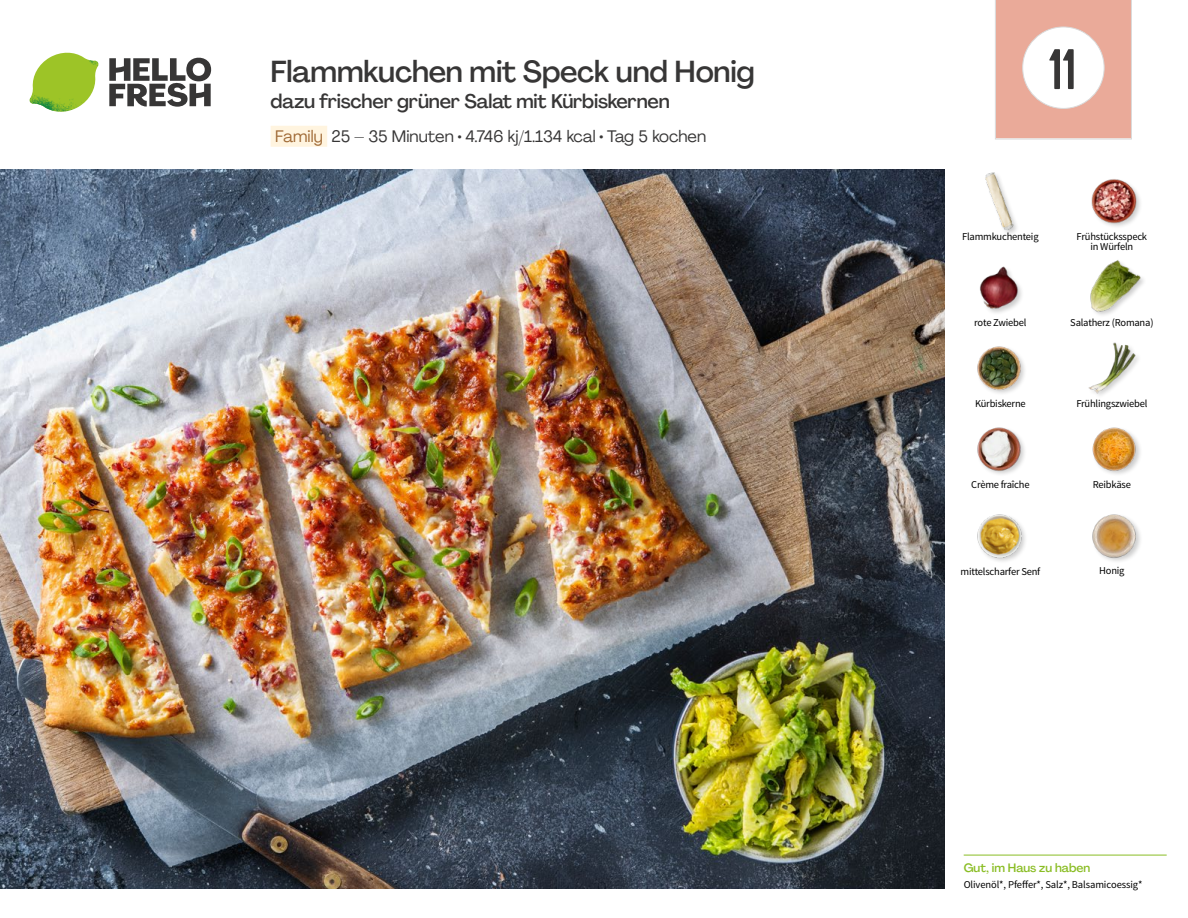
<style>
.page{position:relative;width:1188px;height:918px;background:#fff}
.page>*{position:absolute;margin:0;border:0;box-sizing:border-box;transform-origin:0 0}
.t1{font:57px "Kapra";color:#373636}
.t2{font:500 30px "Agrandir";letter-spacing:-.01em;color:#373636}
.t3{font:500 19.5px "Agrandir";letter-spacing:-.01em;color:#373636}
.t4{font:16.5px "Agrandir";color:#373636}
.t5{font:500 12px "Agrandir";color:#8abd24}
.t6{font:10.5px/10.5px "Source Sans Pro";letter-spacing:-.02em;color:#000;text-align:center}
.s1{color:#9f6935}
</style>
<div class="page">
<div style="left:271px;top:126px;width:56px;height:21px;background:#fff4df"></div>
<hr style="left:964px;top:855px;width:203px;height:1px;background:#8abd24">
<svg style="left:109px;top:57px;width:102px;height:50px"></svg>
<svg style="left:34px;top:53px;width:62px;height:40px"></svg>
<img style="left:67px;top:53px;width:32px;height:26px">
<img style="left:33px;top:75px;width:59px;height:11px">
<img style="left:29px;top:79px;width:61px;height:33px">
<img style="left:65px;top:86px;width:27px;height:25px">
<img style="left:1092px;top:514px;width:49px;height:47px">
<img style="left:977px;top:514px;width:48px;height:48px">
<img style="left:1092px;top:427px;width:48px;height:47px">
<img style="left:977px;top:427px;width:48px;height:47px">
<img style="left:1088px;top:342px;width:50px;height:54px">
<img style="left:977px;top:346px;width:48px;height:48px">
<img style="left:980px;top:266px;width:42px;height:47px">
<img style="left:1090px;top:260px;width:52px;height:55px">
<img style="left:1091px;top:179px;width:49px;height:48px">
<div style="left:984px;top:172px;width:36px;height:65px;background:#000;opacity:.2"></div>
<img style="left:984px;top:173px;width:36px;height:57px">
<img style="left:0;top:169px;width:945px;height:719px">
<div style="left:995px;top:0;width:137px;height:139px;background:#eaaa99"></div>
<div style="left:1023px;top:27px;width:81px;height:81px;background:#fff;border-radius:50%"></div>
<div style="left:1023px;top:27px;width:81px;height:82px;border:1px solid #dadada;border-radius:50%"></div>
<h2 class="t2" style="left:271px;top:53px;width:486px">Flammkuchen mit Speck und Honig</h2>
<h3 class="t3" style="left:271px;top:89px;width:401px">dazu frischer grüner Salat mit Kürbiskernen</h3>
<h3 class="t4" style="left:275px;top:126px;width:433px"><span class="s1">Family</span> 25 – 35 Minuten • 4.746 kj/1.134 kcal • Tag 5 kochen</h3>
<h1 class="t1" style="left:1049px;top:37px;width:29px">11</h1>
<p class="t6" style="left:962px;top:231px;width:78px">Flammkuchenteig</p>
<p class="t6" style="left:1077px;top:231px;width:72px">Frühstücksspeck in Würfeln</p>
<p class="t6" style="left:974px;top:317px;width:54px">rote Zwiebel</p>
<p class="t6" style="left:1070px;top:317px;width:85px">Salatherz (Romana)</p>
<p class="t6" style="left:975px;top:398px;width:52px">Kürbiskerne</p>
<p class="t6" style="left:1076px;top:398px;width:73px">Frühlingszwiebel</p>
<p class="t6" style="left:971px;top:480px;width:60px">Crème fraîche</p>
<p class="t6" style="left:1093px;top:480px;width:40px">Reibkäse</p>
<p class="t6" style="left:961px;top:566px;width:81px">mittelscharfer Senf</p>
<p class="t6" style="left:1099px;top:566px;width:27px">Honig</p>
<p class="t5" style="left:964px;top:861px;width:128px">Gut, im Haus zu haben</p>
<p class="t6" style="left:964px;top:879px;width:180px">Olivenöl*, Pfeffer*, Salz*, Balsamicoessig*</p>
</div>
